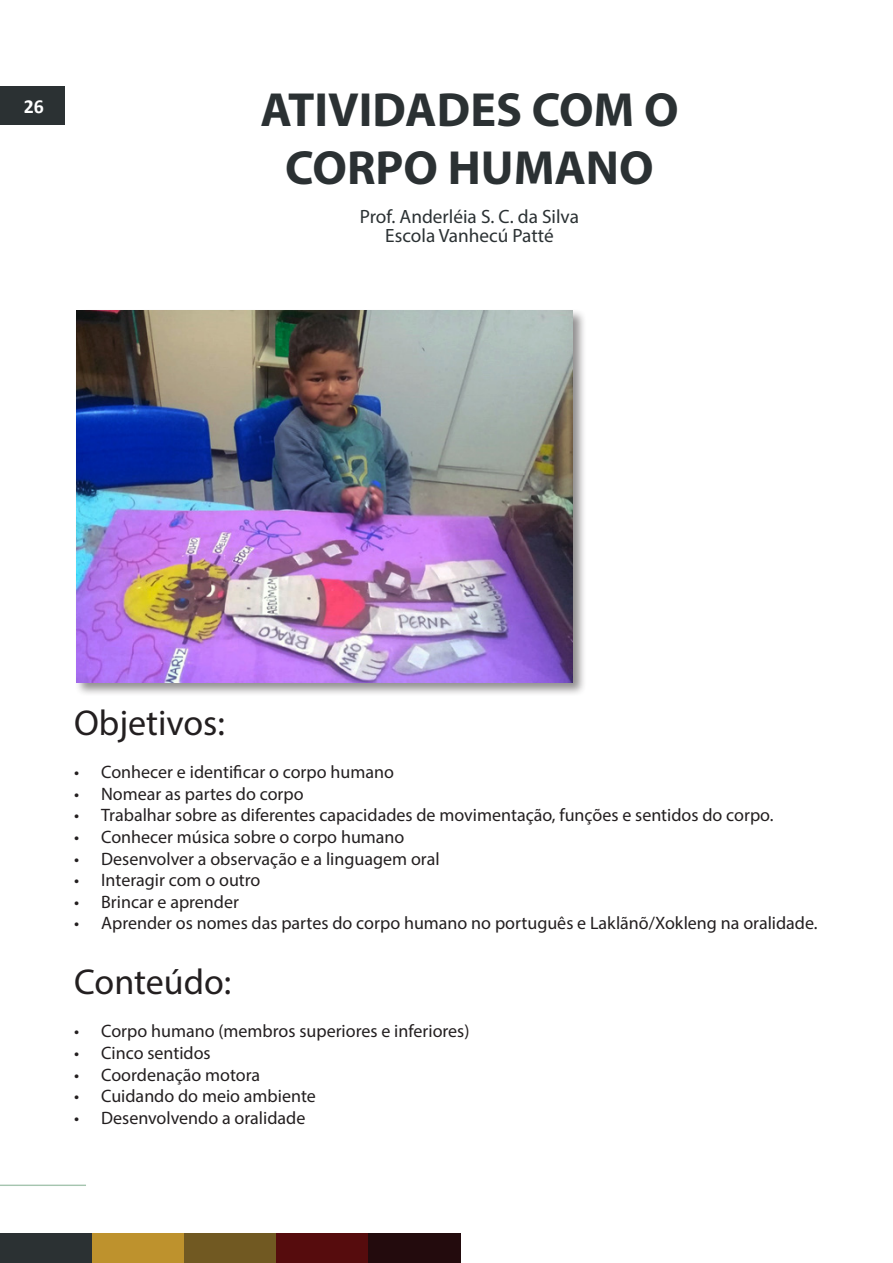
<style>
.page{position:relative;width:893px;height:1263px;background:#fff}
.page>*{position:absolute;margin:0;border:0;box-sizing:border-box;transform-origin:0 0}
.Heading_1{font:700 48.15px "Myriad Pro";color:#2b3133}
.t1{font:36px "Myriad Pro";color:#231f20}
.t2{font:700 19.95px "Calibri";color:#fff}
.Heading_1-2{font:19.2px "Myriad Pro";color:#2b3133}
.t3{font:18px "Myriad Pro";color:#231f20}
</style>
<div class="page">
<hr style="left:0;top:1184px;width:86px;height:2px;background:#a5c5af">
<div style="left:0;top:1233px;width:92px;height:30px;background:#2b3133"></div>
<div style="left:92px;top:1233px;width:92px;height:30px;background:#be922d"></div>
<div style="left:184px;top:1233px;width:92px;height:30px;background:#715922"></div>
<div style="left:276px;top:1233px;width:92px;height:30px;background:#560c0d"></div>
<div style="left:368px;top:1233px;width:92px;height:30px;background:#230b0d"></div>
<div style="left:0;top:86px;width:64px;height:39px;background:#2b3133"></div>
<div style="left:74px;top:308px;width:513px;height:389px;background:#231f20;opacity:.5"></div>
<img style="left:76px;top:310px;width:497px;height:372px">
<p class="t2" style="left:24px;top:92px;width:22px">26</p>
<p class="Heading_1" style="left:260px;top:79px;width:420px">ATIVIDADES COM O</p>
<p class="Heading_1" style="left:285px;top:137px;width:370px">CORPO HUMANO</p>
<p class="Heading_1-2" style="left:360px;top:204px;width:221px">Prof. Anderléia S. C. da Silva</p>
<p class="Heading_1-2" style="left:385px;top:224px;width:170px">Escola Vanhecú Patté</p>
<p class="t1" style="left:74px;top:701px;width:152px">Objetivos:</p>
<p class="t3" style="left:74px;top:761px;width:321px">• Conhecer e identificar o corpo humano</p>
<p class="t3" style="left:74px;top:783px;width:231px">• Nomear as partes do corpo</p>
<p class="t3" style="left:74px;top:804px;width:701px">• Trabalhar sobre as diferentes capacidades de movimentação, funções e sentidos do corpo.</p>
<p class="t3" style="left:74px;top:826px;width:332px">• Conhecer música sobre o corpo humano</p>
<p class="t3" style="left:74px;top:847px;width:367px">• Desenvolver a observação e a linguagem oral</p>
<p class="t3" style="left:74px;top:869px;width:188px">• Interagir com o outro</p>
<p class="t3" style="left:74px;top:891px;width:166px">• Brincar e aprender</p>
<p class="t3" style="left:74px;top:912px;width:745px">• Aprender os nomes das partes do corpo humano no português e Laklãnõ/Xokleng na oralidade.</p>
<p class="t1" style="left:74px;top:960px;width:159px">Conteúdo:</p>
<p class="t3" style="left:74px;top:1020px;width:397px">• Corpo humano (membros superiores e inferiores)</p>
<p class="t3" style="left:74px;top:1042px;width:138px">• Cinco sentidos</p>
<p class="t3" style="left:74px;top:1063px;width:188px">• Coordenação motora</p>
<p class="t3" style="left:74px;top:1085px;width:243px">• Cuidando do meio ambiente</p>
<p class="t3" style="left:74px;top:1107px;width:233px">• Desenvolvendo a oralidade</p>
</div>
